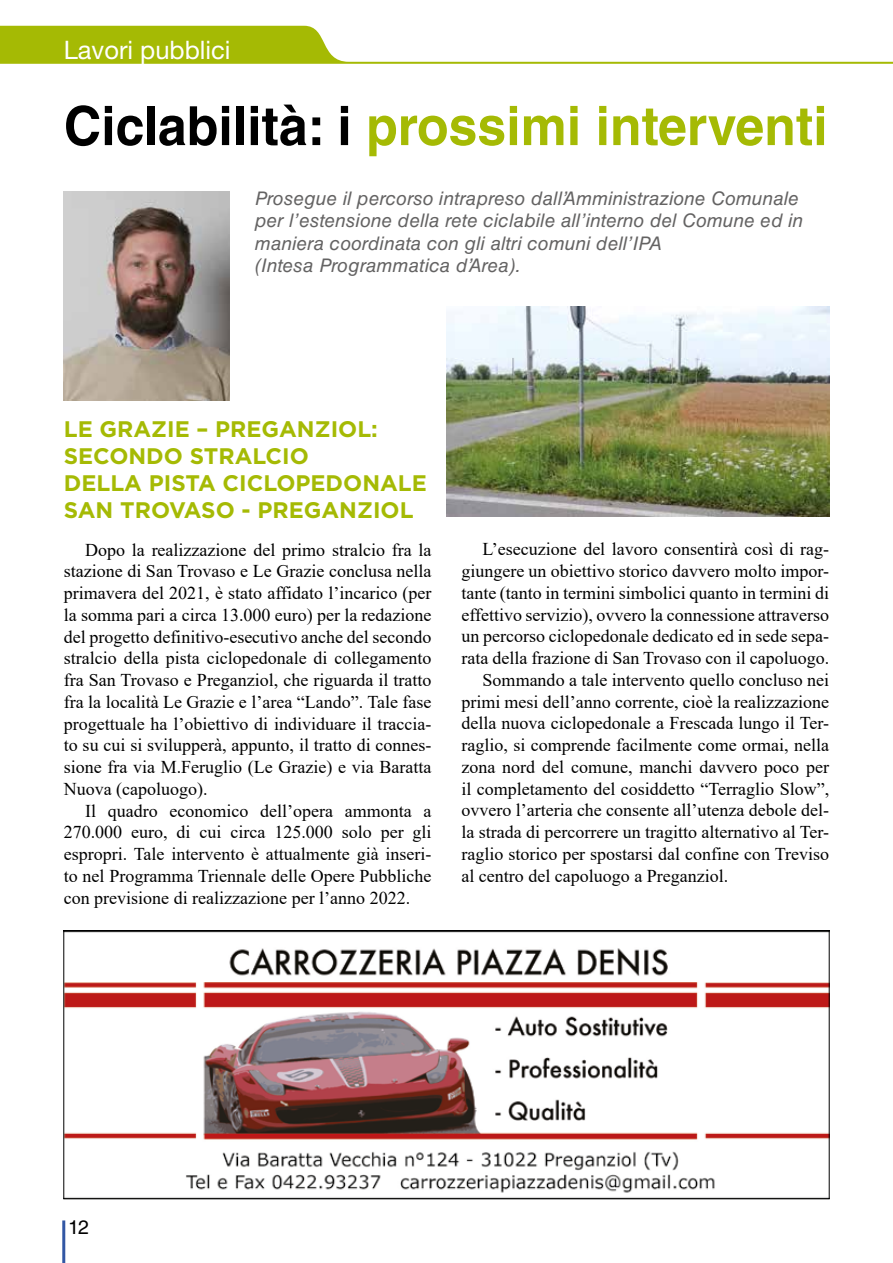
<style>
.page{position:relative;width:893px;height:1263px;background:#fff}
.page>*{position:absolute;margin:0;border:0;box-sizing:border-box;transform-origin:0 0}
.t1{font:700 54px "Helvetica LT Std";color:#a5ba04;scale:.96 1}
.t2{font:25.5px "Helvetica Neue LT Std";color:#fff}
.t3{font:700 22.5px/27px "Gotham";color:#a5ba04}
.t4{font:19.5px "Helvetica LT Std";color:#000}
.t5{font:italic 18.75px/22.5px "Helvetica LT Std";letter-spacing:.01em;color:#646363}
.t6{font:18px/21.8px "Times New Roman";color:#000;text-align:justify}
.s1{color:#000}
</style>
<div class="page">
<hr style="left:62px;top:1220px;width:3px;height:43px;background:#3257a4">
<svg style="left:0;top:26px;width:893px;height:38px"></svg>
<img style="left:446px;top:307px;width:383px;height:210px">
<img style="left:64px;top:191px;width:166px;height:210px">
<img style="left:65px;top:932px;width:763px;height:261px">
<div style="left:63px;top:930px;width:767px;height:269px;border:1px solid #000"></div>
<h2 class="t2" style="left:64px;top:35px;width:168px">Lavori pubblici</h2>
<h1 class="t1" style="left:64px;top:93px;width:797px"><span class="s1">Ciclabilità: i</span> prossimi interventi</h1>
<p class="t5" style="left:255px;top:187px;width:550px">Prosegue il percorso intrapreso dall’Amministrazione Comunale per l’estensione della rete ciclabile all’interno del Comune ed in maniera coordinata con gli altri comuni dell’IPA<br>(Intesa Programmatica d’Area).</p>
<p class="t3" style="left:64px;top:415px;width:365px">LE GRAZIE – PREGANZIOL:<br>SECONDO STRALCIO<br>DELLA PISTA CICLOPEDONALE<br>SAN TROVASO - PREGANZIOL</p>
<p class="t6" style="left:64px;top:538px;width:369px;text-indent:21px">Dopo la realizzazione del primo stralcio fra la stazione di San Trovaso e Le Grazie conclusa nella primavera del 2021, è stato affidato l’incarico (per la somma pari a circa 13.000 euro) per la redazione del progetto definitivo-esecutivo anche del secondo stralcio della pista ciclopedonale di collegamento fra San Trovaso e Preganziol, che riguarda il tratto fra la località Le Grazie e l’area “Lando”. Tale fase progettuale ha l’obiettivo di individuare il traccia&shy;to su cui si svilupperà, appunto, il tratto di connes&shy;sione fra via M.Feruglio (Le Grazie) e via Baratta Nuova (capoluogo).</p>
<p class="t6" style="left:64px;top:799px;width:369px;text-indent:21px">Il quadro economico dell’opera ammonta a 270.000 euro, di cui circa 125.000 solo per gli espropri. Tale intervento è attualmente già inseri&shy;to nel Programma Triennale delle Opere Pubbliche con previsione di realizzazione per l’anno 2022.</p>
<p class="t6" style="left:483px;top:538px;width:348px">L’esecuzione del lavoro consentirà così di rag-</p>
<p class="t6" style="left:461px;top:560px;width:369px">giungere un obiettivo storico davvero molto impor-</p>
<p class="t6" style="left:461px;top:581px;width:369px">tante (tanto in termini simbolici quanto in termini di</p>
<p class="t6" style="left:461px;top:603px;width:369px">effettivo servizio), ovvero la connessione attraverso</p>
<p class="t6" style="left:461px;top:625px;width:369px">un percorso ciclopedonale dedicato ed in sede sepa-</p>
<p class="t6" style="left:461px;top:647px;width:369px">rata della frazione di San Trovaso con il capoluogo.</p>
<p class="t6" style="left:483px;top:668px;width:348px">Sommando a tale intervento quello concluso nei</p>
<p class="t6" style="left:461px;top:690px;width:369px">primi mesi dell’anno corrente, cioè la realizzazione</p>
<p class="t6" style="left:461px;top:712px;width:369px">della nuova ciclopedonale a Frescada lungo il Ter-</p>
<p class="t6" style="left:461px;top:734px;width:369px">raglio, si comprende facilmente come ormai, nella</p>
<p class="t6" style="left:461px;top:755px;width:369px">zona nord del comune, manchi davvero poco per</p>
<p class="t6" style="left:461px;top:777px;width:369px">il completamento del cosiddetto “Terraglio Slow”,</p>
<p class="t6" style="left:461px;top:799px;width:369px">ovvero l’arteria che consente all’utenza debole del-</p>
<p class="t6" style="left:461px;top:821px;width:369px">la strada di percorrere un tragitto alternativo al Ter-</p>
<p class="t6" style="left:461px;top:842px;width:369px">raglio storico per spostarsi dal confine con Treviso</p>
<p class="t6" style="left:461px;top:864px;width:268px">al centro del capoluogo a Preganziol.</p>
<p class="t4" style="left:68px;top:1216px;width:22px">12</p>
</div>
